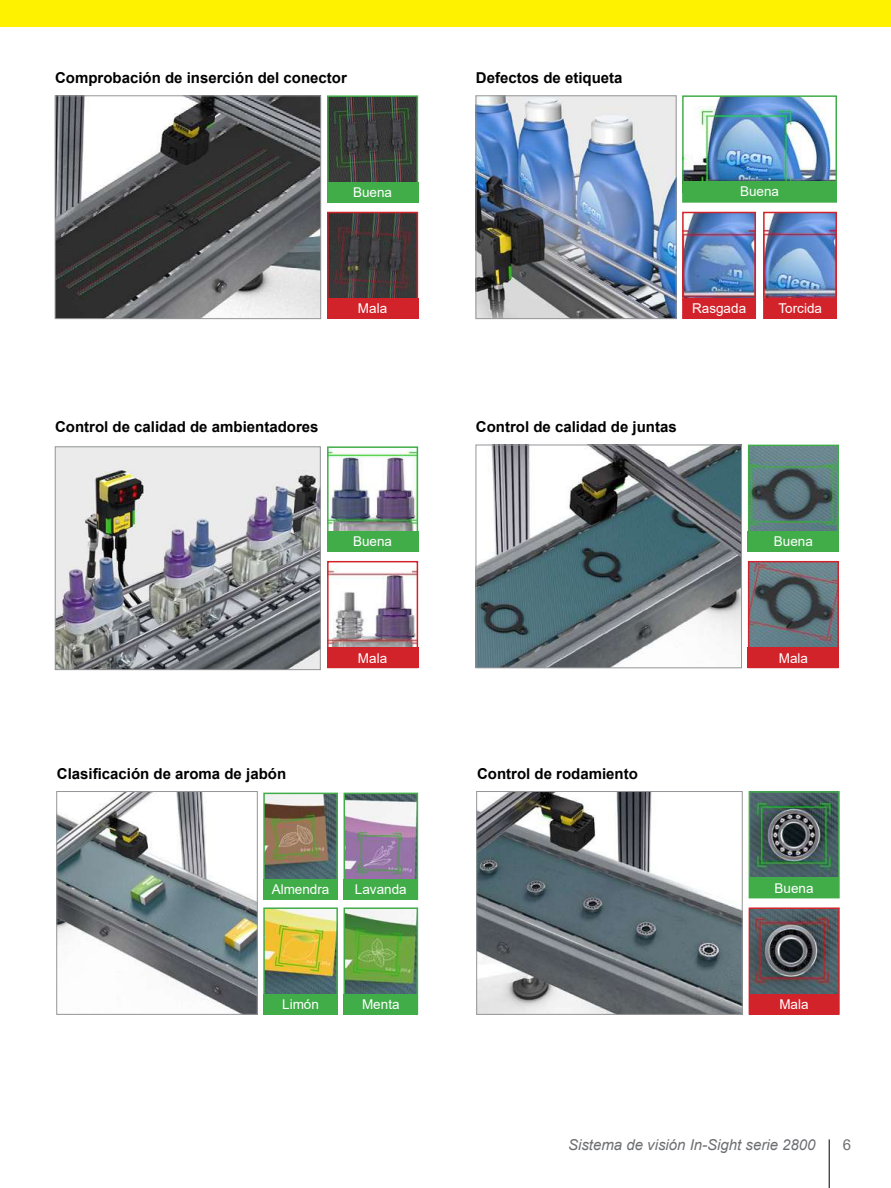
<style>
.page{position:relative;width:891px;height:1188px;background:#fff}
.page>*{position:absolute;margin:0;border:0;box-sizing:border-box;transform-origin:0 0}
.t1{font:700 15px "Arial";color:#000}
.t2{font:italic 15px "Arial";color:#6d6e71}
.t3{font:15px "Arial";color:#6d6e71}
.t4{font:13.5px "Arial";color:#fff}
</style>
<div class="page">
<img style="left:57px;top:97px;width:262px;height:220px">
<div style="left:55px;top:95px;width:266px;height:224px;border:1px solid #939598"></div>
<img style="left:330px;top:98px;width:85px;height:84px">
<div style="left:327px;top:95px;width:91px;height:108px;border:2px solid #41ad49"></div>
<img style="left:330px;top:215px;width:85px;height:83px">
<div style="left:327px;top:212px;width:91px;height:107px;border:2px solid #d2232a"></div>
<div style="left:327px;top:182px;width:91px;height:21px;background:#41ad49"></div>
<div style="left:327px;top:298px;width:91px;height:21px;background:#d2232a"></div>
<img style="left:478px;top:97px;width:197px;height:220px">
<div style="left:476px;top:95px;width:201px;height:224px;border:1px solid #939598"></div>
<img style="left:685px;top:98px;width:149px;height:83px">
<div style="left:682px;top:95px;width:155px;height:108px;border:2px solid #41ad49"></div>
<img style="left:685px;top:215px;width:68px;height:83px">
<div style="left:682px;top:212px;width:74px;height:107px;border:2px solid #d2232a"></div>
<div style="left:683px;top:181px;width:153px;height:21px;background:#41ad49"></div>
<div style="left:683px;top:298px;width:72px;height:21px;background:#d2232a"></div>
<img style="left:478px;top:447px;width:262px;height:219px">
<div style="left:476px;top:445px;width:266px;height:223px;border:1px solid #939598"></div>
<img style="left:751px;top:448px;width:85px;height:83px">
<div style="left:748px;top:445px;width:91px;height:107px;border:2px solid #41ad49"></div>
<img style="left:751px;top:564px;width:85px;height:83px">
<div style="left:748px;top:561px;width:91px;height:107px;border:2px solid #d2232a"></div>
<div style="left:748px;top:531px;width:91px;height:21px;background:#41ad49"></div>
<div style="left:748px;top:647px;width:91px;height:21px;background:#d2232a"></div>
<img style="left:57px;top:448px;width:262px;height:220px">
<div style="left:55px;top:446px;width:266px;height:224px;border:1px solid #939598"></div>
<img style="left:330px;top:449px;width:85px;height:82px">
<div style="left:327px;top:446px;width:91px;height:106px;border:2px solid #41ad49"></div>
<img style="left:330px;top:568px;width:85px;height:79px">
<div style="left:327px;top:561px;width:91px;height:107px;border:2px solid #d2232a"></div>
<div style="left:327px;top:531px;width:91px;height:21px;background:#41ad49"></div>
<div style="left:327px;top:647px;width:91px;height:21px;background:#d2232a"></div>
<img style="left:766px;top:215px;width:68px;height:83px">
<div style="left:763px;top:212px;width:74px;height:107px;border:2px solid #d2232a"></div>
<div style="left:764px;top:298px;width:72px;height:21px;background:#d2232a"></div>
<img style="left:58px;top:793px;width:198px;height:220px">
<div style="left:56px;top:791px;width:202px;height:224px;border:1px solid #939598"></div>
<img style="left:266px;top:796px;width:69px;height:83px">
<div style="left:263px;top:793px;width:75px;height:107px;border:2px solid #41ad49"></div>
<img style="left:266px;top:910px;width:69px;height:84px">
<div style="left:263px;top:907px;width:75px;height:108px;border:2px solid #41ad49"></div>
<div style="left:263px;top:879px;width:75px;height:21px;background:#41ad49"></div>
<div style="left:263px;top:994px;width:75px;height:21px;background:#41ad49"></div>
<img style="left:347px;top:796px;width:68px;height:83px">
<div style="left:344px;top:793px;width:74px;height:107px;border:2px solid #41ad49"></div>
<img style="left:347px;top:910px;width:68px;height:84px">
<div style="left:344px;top:907px;width:74px;height:108px;border:2px solid #41ad49"></div>
<div style="left:344px;top:879px;width:74px;height:21px;background:#41ad49"></div>
<div style="left:344px;top:994px;width:74px;height:21px;background:#41ad49"></div>
<img style="left:478px;top:793px;width:263px;height:220px">
<div style="left:476px;top:791px;width:267px;height:224px;border:1px solid #939598"></div>
<img style="left:752px;top:794px;width:85px;height:83px">
<div style="left:749px;top:791px;width:91px;height:107px;border:2px solid #41ad49"></div>
<img style="left:752px;top:910px;width:85px;height:84px">
<div style="left:749px;top:907px;width:91px;height:108px;border:2px solid #d2232a"></div>
<div style="left:749px;top:877px;width:90px;height:21px;background:#41ad49"></div>
<div style="left:749px;top:994px;width:90px;height:21px;background:#d2232a"></div>
<hr style="left:829px;top:1139px;width:1px;height:49px;background:#000">
<div style="left:0;top:0;width:891px;height:27px;background:#fff200"></div>
<p class="t1" style="left:55px;top:67px;width:293px">Comprobación de inserción del conector</p>
<p class="t4" style="left:353px;top:183px;width:41px">Buena</p>
<p class="t1" style="left:476px;top:67px;width:148px">Defectos de etiqueta</p>
<p class="t4" style="left:740px;top:182px;width:41px">Buena</p>
<p class="t4" style="left:358px;top:299px;width:31px">Mala</p>
<p class="t4" style="left:692px;top:299px;width:56px">Rasgada</p>
<p class="t4" style="left:779px;top:299px;width:45px">Torcida</p>
<p class="t1" style="left:55px;top:416px;width:265px">Control de calidad de ambientadores</p>
<p class="t1" style="left:476px;top:416px;width:202px">Control de calidad de juntas</p>
<p class="t4" style="left:353px;top:532px;width:41px">Buena</p>
<p class="t4" style="left:774px;top:532px;width:41px">Buena</p>
<p class="t4" style="left:358px;top:649px;width:31px">Mala</p>
<p class="t4" style="left:779px;top:649px;width:31px">Mala</p>
<p class="t1" style="left:57px;top:763px;width:231px">Clasificación de aroma de jabón</p>
<p class="t1" style="left:477px;top:763px;width:162px">Control de rodamiento</p>
<p class="t4" style="left:272px;top:880px;width:59px">Almendra</p>
<p class="t4" style="left:355px;top:880px;width:53px">Lavanda</p>
<p class="t4" style="left:775px;top:879px;width:41px">Buena</p>
<p class="t4" style="left:282px;top:995px;width:38px">Limón</p>
<p class="t4" style="left:362px;top:995px;width:39px">Menta</p>
<p class="t4" style="left:779px;top:995px;width:31px">Mala</p>
<p class="t2" style="left:568px;top:1135px;width:249px">Sistema de visión In-Sight serie 2800</p>
<p class="t3" style="left:843px;top:1135px;width:10px">6</p>
</div>
